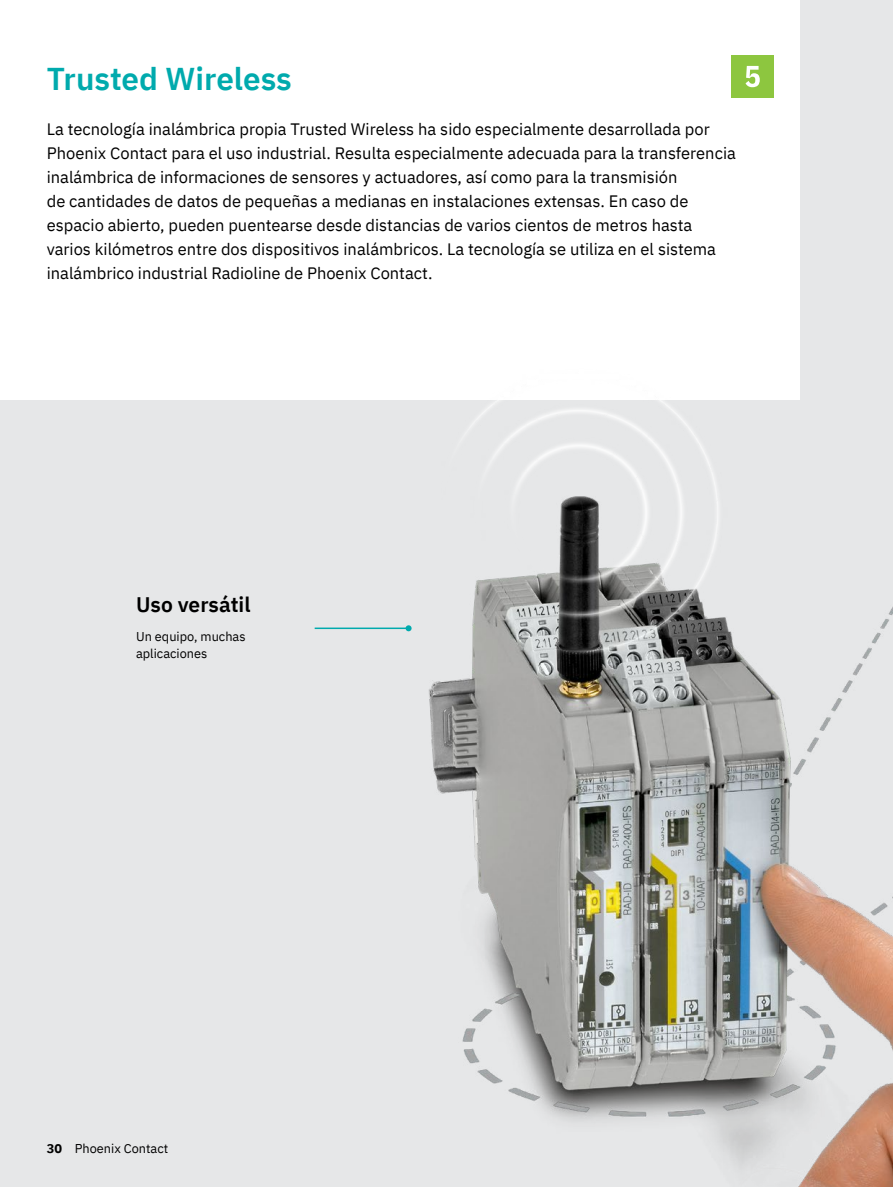
<style>
.page{position:relative;width:893px;height:1187px;background:#fff}
.page>*{position:absolute;margin:0;border:0;box-sizing:border-box;transform-origin:0 0}
.t1{font:31.5px "IBM Plex Sans Sm Bld";color:#00aaad}
.t2{font:21px "IBM Plex Sans Sm Bld";color:#000}
.t3{font:16.5px/24px "IBM Plex Sans";color:#000}
.t4{font:12.75px/16.5px "IBM Plex Sans";color:#000}
.s1{font-weight:700}
</style>
<div class="page">
<div style="left:0;top:0;width:893px;height:1186px;background:#e6e7e8"></div>
<div style="left:0;top:0;width:799px;height:400px;background:#fff"></div>
<div style="left:731px;top:55px;width:43px;height:43px;background:#8dc63f"></div>
<svg style="left:745px;top:66px;width:15px;height:21px"></svg>
<img style="left:326px;top:203px;width:567px;height:983px">
<hr style="left:315px;top:627px;width:94px;height:2px;background:#00aaad">
<svg style="left:406px;top:625px;width:6px;height:6px"></svg>
<h1 class="t1" style="left:47px;top:54px;width:247px">Trusted Wireless</h1>
<p class="t3" style="left:47px;top:116px;width:691px">La tecnología inalámbrica propia Trusted Wireless ha sido especialmente desarrollada por Phoenix Contact para el uso industrial. Resulta especialmente adecuada para la transferencia inalámbrica de informaciones de sensores y actuadores, así como para la transmisión<br>de cantidades de datos de pequeñas a medianas en instalaciones extensas. En caso de espacio abierto, pueden puentearse desde distancias de varios cientos de metros hasta varios kilómetros entre dos dispositivos inalámbricos. La tecnología se utiliza en el sistema inalámbrico industrial Radioline de Phoenix Contact.</p>
<p class="t2" style="left:136px;top:588px;width:116px">Uso versátil</p>
<p class="t4" style="left:136px;top:627px;width:111px">Un equipo, muchas aplicaciones</p>
<p class="t4" style="left:47px;top:1138px;width:123px"><span class="s1">30</span> Phoenix Contact</p>
</div>
